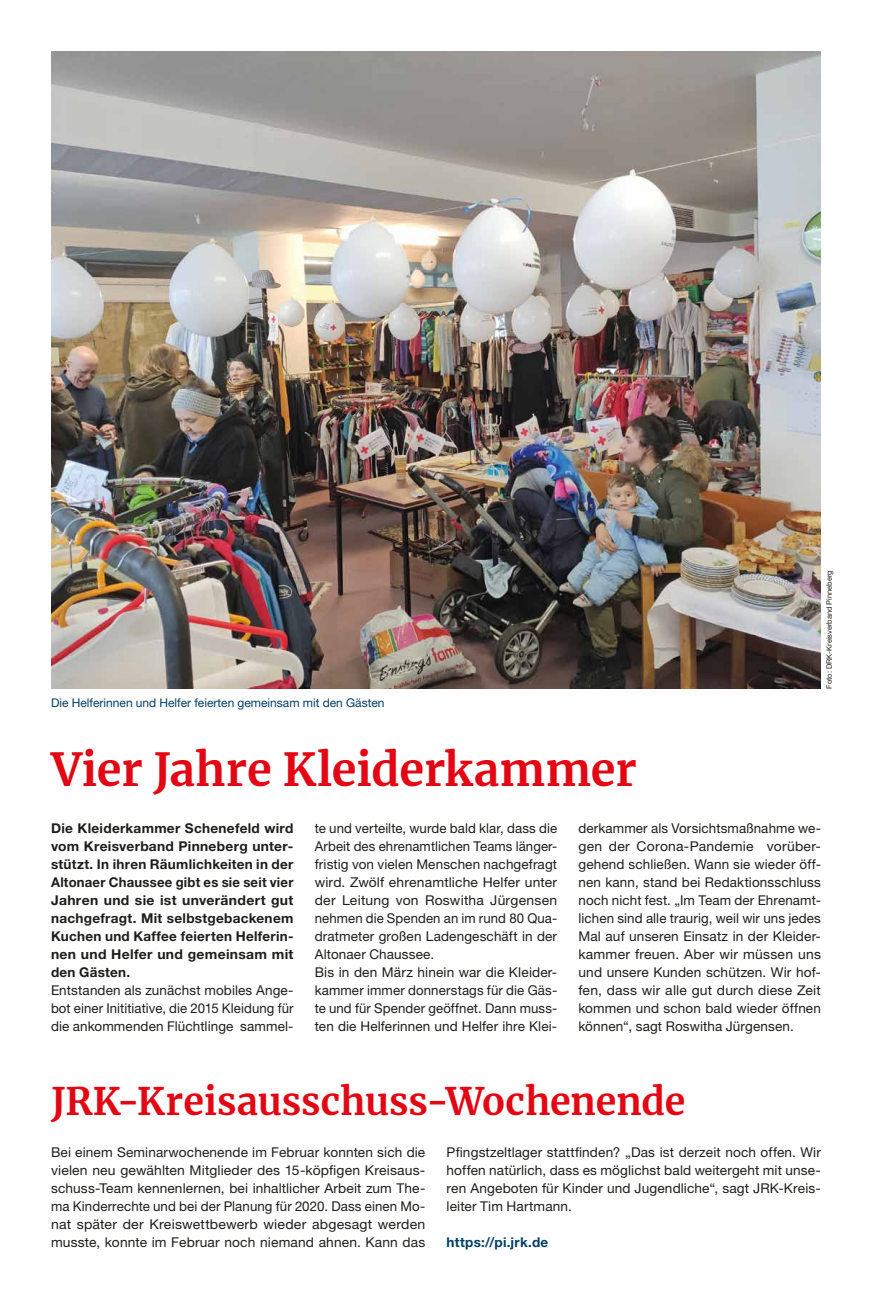
<style>
.page{position:relative;width:872px;height:1297px;background:#fff}
.page>*{position:absolute;margin:0;border:0;box-sizing:border-box;transform-origin:0 0}
.MGB_Headline{font:700 45px "Merriweather";letter-spacing:-.005em;color:#e30613}
.MGB_Headline-2{font:700 37.5px "Merriweather";color:#e30613}
.MGB_Copy{font:13.5px/18px "Helvetica Neue LT Pro";letter-spacing:.01em;color:#1d1d1b;text-align:justify}
.MGB_Copy-2{font:700 13.5px/18px "Helvetica Neue LT Pro";letter-spacing:.02em;color:#1d1d1b;text-align:justify}
.MGB_Info{font:700 13.5px "Helvetica Neue LT Pro";letter-spacing:.02em;color:#003e66}
.MGB_BU{font:12px "Helvetica Neue LT Pro";color:#003e66}
.MGB_Fotocredits{font:7.5px "Helvetica Neue LT Pro";color:#1d1d1b}
</style>
<div class="page">
<img style="left:51px;top:51px;width:770px;height:638px">
<p class="MGB_BU" style="left:51px;top:695px;width:335px">Die Helferinnen und Helfer feierten gemeinsam mit den Gästen</p>
<p class="MGB_Headline" style="left:51px;top:738px;width:587px">Vier Jahre Kleiderkammer</p>
<p class="MGB_Fotocredits" style="left:824px;top:689px;width:120px;rotate:-90deg">Foto: DRK-Kreisverband Pinneberg</p>
<p class="MGB_Copy-2" style="left:51px;top:818px;width:244px">Die Kleiderkammer Schenefeld wird vom Kreisverband Pinneberg unter&shy;stützt. In ihren Räumlichkeiten in der Altonaer Chaussee gibt es sie seit vier Jahren und sie ist unverändert gut nachgefragt. Mit selbstgebackenem Kuchen und Kaffee feierten Helferin&shy;nen und Helfer und gemeinsam mit den Gästen.</p>
<p class="MGB_Copy" style="left:51px;top:980px;width:244px">Entstanden als zunächst mobiles Ange&shy;bot einer Inititiative, die 2015 Kleidung für die ankommenden Flüchtlinge sammel-</p>
<p class="MGB_Copy" style="left:315px;top:818px;width:244px">te und verteilte, wurde bald klar, dass die Arbeit des ehrenamtlichen Teams länger&shy;fristig von vielen Menschen nachgefragt wird. Zwölf ehrenamtliche Helfer unter der Leitung von Roswitha Jürgensen nehmen die Spenden an im rund 80 Qua&shy;dratmeter großen Ladengeschäft in der Altonaer Chaussee.</p>
<p class="MGB_Copy" style="left:315px;top:962px;width:244px">Bis in den März hinein war die Kleider&shy;kammer immer donnerstags für die Gäs&shy;te und für Spender geöffnet. Dann muss&shy;ten die Helferinnen und Helfer ihre Klei-</p>
<p class="MGB_Copy" style="left:578px;top:818px;width:244px">derkammer als Vorsichtsmaßnahme we&shy;gen der Corona-Pandemie vorüber&shy;gehend schließen. Wann sie wieder öff&shy;nen kann, stand bei Redaktionsschluss noch nicht fest. „Im Team der Ehrenamt&shy;lichen sind alle traurig, weil wir uns jedes Mal auf unseren Einsatz in der Kleider&shy;kammer freuen. Aber wir müssen uns und unsere Kunden schützen. Wir hof&shy;fen, dass wir alle gut durch diese Zeit kommen und schon bald wieder öffnen können“, sagt Roswitha Jürgensen.</p>
<p class="MGB_Headline-2" style="left:51px;top:1075px;width:636px">JRK-Kreisausschuss-Wochenende</p>
<p class="MGB_Copy" style="left:51px;top:1142px;width:376px">Bei einem Seminarwochenende im Februar konnten sich die vielen neu gewählten Mitglieder des 15-köpfigen Kreisaus&shy;schuss-Team kennenlernen, bei inhaltlicher Arbeit zum The&shy;ma Kinderrechte und bei der Planung für 2020. Dass einen Mo&shy;nat später der Kreiswettbewerb wieder abgesagt werden musste, konnte im Februar noch niemand ahnen. Kann das</p>
<p class="MGB_Copy" style="left:446px;top:1142px;width:376px">Pfingstzeltlager stattfinden? „Das ist derzeit noch offen. Wir hoffen natürlich, dass es möglichst bald weitergeht mit unse&shy;ren Angeboten für Kinder und Jugendliche“, sagt JRK-Kreis&shy;leiter Tim Hartmann.</p>
<p class="MGB_Info" style="left:446px;top:1233px;width:103px">https://pi.jrk.de</p>
</div>
